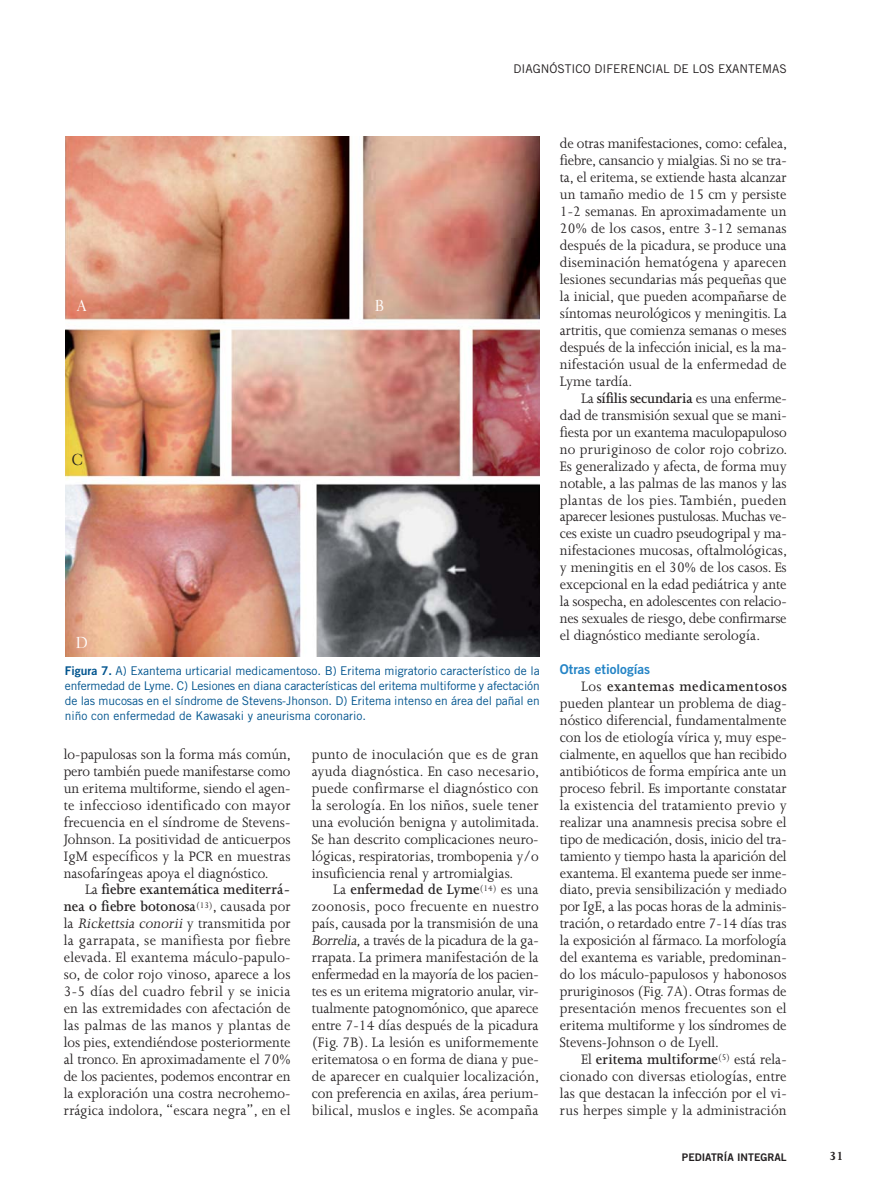
<style>
.page{position:relative;width:893px;height:1191px;background:#fff}
.page>*{position:absolute;margin:0;border:0;box-sizing:border-box;transform-origin:0 0}
.t1{font:15.75px/17px "Joanna MT Std";color:#231f20;text-align:justify;scale:.95 1}
.t2{font:15.75px "Electra LT Std";color:#fff;scale:.95 1}
.t3{font:15.75px "Electra LT Std";color:#231f20;scale:.95 1}
.t4{font:13.5px "Trade Gothic Bold Two";color:#2484c6}
.t5{font:700 13.5px "Joanna MT Std";color:#231f20}
.t6{font:12px/15px "Trade Gothic";color:#00548e;text-align:justify}
.t7{font:12px "Trade Gothic";color:#231f20}
.t8{font:10.5px "Trade Gothic Bold Two";color:#231f20}
.s1{font-family:"Trade Gothic Bold Two"}
.s2{font-weight:600}
.s3{font-style:italic}
</style>
<div class="page">
<img style="left:65px;top:136px;width:475px;height:520px">
<p class="t7" style="left:513px;top:65px;width:275px">DIAGNÓSTICO DIFERENCIAL DE LOS EXANTEMAS</p>
<p class="t2" style="left:77px;top:297px;width:11px">A</p>
<p class="t3" style="left:72px;top:451px;width:13px">C</p>
<p class="t2" style="left:76px;top:634px;width:14px">D</p>
<p class="t2" style="left:375px;top:297px;width:11px">B</p>
<p class="t6" style="left:65px;top:664px;width:476px"><span class="s1">Figura 7.</span> A) Exantema urticarial medicamentoso. B) Eritema migratorio característico de la enfermedad de Lyme. C) Lesiones en diana características del eritema multiforme y afectación de las mucosas en el síndrome de Stevens-Jhonson. D) Eritema intenso en área del pañal en niño con enfermedad de Kawasaki y aneurisma coronario.</p>
<p class="t1" style="left:64px;top:746px;width:241px">lo-papulosas son la forma más común, pero también puede manifestarse como un eritema multiforme, siendo el agen&shy;te infeccioso identificado con mayor frecuencia en el síndrome de Stevens-Johnson. La positividad de anticuerpos IgM específicos y la PCR en muestras nasofaríngeas apoya el diagnóstico.</p>
<p class="t1" style="left:64px;top:882px;width:240px;text-indent:21px">La <span class="s2">fiebre exantemática mediterrá&shy;nea o fiebre botonosa</span><sup>(13)</sup>, causada por l a <span class="s3">Rickettsia conorii</span> y t r a n s m i t i d a p o r la garrapata, se manifiesta por fiebre elevada. El exantema máculo-papulo&shy;so, de color rojo vinoso, aparece a los 3-5 días del cuadro febril y se inicia en las extremidades con afectación de las palmas de las manos y plantas de los pies, extendiéndose posteriormente al tronco. En aproximadamente el 70% de los pacientes, podemos encontrar en la exploración una costra necrohemo&shy;rrágica indolora, “escara negra”, en el</p>
<p class="t1" style="left:312px;top:746px;width:241px">punto de inoculación que es de gran ayuda diagnóstica. En caso necesario, puede confirmarse el diagnóstico con la serología. En los niños, suele tener una evolución benigna y autolimitada.<br>Se han descrito complicaciones neuro&shy;lógicas, respiratorias, trombopenia y/o insuficiencia renal y artromialgias.</p>
<p class="t1" style="left:312px;top:882px;width:241px;text-indent:21px">La <span class="s2">enfermedad de Lyme</span><sup>(14)</sup> es una zoonosis, poco frecuente en nuestro país, causada por la transmisión de una <span class="s3">Borrelia,</span>a través de la picadura de la ga&shy;rrapata. La primera manifestación de la enfermedad en la mayoría de los pacien&shy;tes es un eritema migratorio anular, vir&shy;tualmente patognomónico, que aparece entre 7-14 días después de la picadura (Fig. 7B). La lesión es uniformemente eritematosa o en forma de diana y pue&shy;de aparecer en cualquier localización, con preferencia en axilas, área perium&shy;bilical, muslos e ingles. Se acompaña</p>
<p class="t1" style="left:560px;top:136px;width:241px">de otras manifestaciones, como: cefalea, fiebre, cansancio y mialgias. Si no se tra&shy;ta, el eritema, se extiende hasta alcanzar un tamaño medio de 15 cm y persiste 1-2 semanas. En aproximadamente un 20% de los casos, entre 3-12 semanas después de la picadura, se produce una diseminación hematógena y aparecen lesiones secundarias más pequeñas que la inicial, que pueden acompañarse de síntomas neurológicos y meningitis. La artritis, que comienza semanas o meses después de la infección inicial, es la ma&shy;nifestación usual de la enfermedad de Lyme tardía.</p>
<p class="t1" style="left:560px;top:390px;width:241px;text-indent:21px">La <span class="s2">sífilis secundaria</span> es una enferme&shy;dad de transmisión sexual que se mani&shy;fiesta por un exantema maculopapuloso no pruriginoso de color rojo cobrizo.<br>Es generalizado y afecta, de forma muy notable, a las palmas de las manos y las plantas de los pies. También, pueden aparecer lesiones pustulosas. Muchas ve&shy;ces existe un cuadro pseudogripal y ma&shy;nifestaciones mucosas, oftalmológicas, y meningitis en el 30% de los casos. Es excepcional en la edad pediátrica y ante la sospecha, en adolescentes con relacio&shy;nes sexuales de riesgo, debe confirmarse el diagnóstico mediante serología.</p>
<p class="t4" style="left:560px;top:664px;width:92px">Otras etiologías</p>
<p class="t1" style="left:560px;top:679px;width:240px;text-indent:21px">Los <span class="s2">exantemas medicamentosos </span>pueden plantear un problema de diag&shy;nóstico diferencial, fundamentalmente con los de etiología vírica y, muy espe&shy;cialmente, en aquellos que han recibido antibióticos de forma empírica ante un proceso febril. Es importante constatar la existencia del tratamiento previo y realizar una anamnesis precisa sobre el tipo de medicación, dosis, inicio del tra&shy;tamiento y tiempo hasta la aparición del exantema. El exantema puede ser inme&shy;diato, previa sensibilización y mediado por IgE, a las pocas horas de la adminis&shy;tración, o retardado entre 7-14 días tras la exposición al fármaco. La morfología del exantema es variable, predominan&shy;do los máculo-papulosos y habonosos pruriginosos (Fig. 7A). Otras formas de presentación menos frecuentes son el eritema multiforme y los síndromes de Stevens-Johnson o de Lyell.</p>
<p class="t1" style="left:560px;top:1051px;width:240px;text-indent:21px">El <span class="s2">eritema multiforme</span><sup>(5)</sup> está rela&shy;cionado con diversas etiologías, entre las que destacan la infección por el vi&shy;rus herpes simple y la administración</p>
<p class="t8" style="left:682px;top:1153px;width:106px">PEDIATRÍA INTEGRAL</p>
<p class="t5" style="left:829px;top:1150px;width:16px">31</p>
</div>
